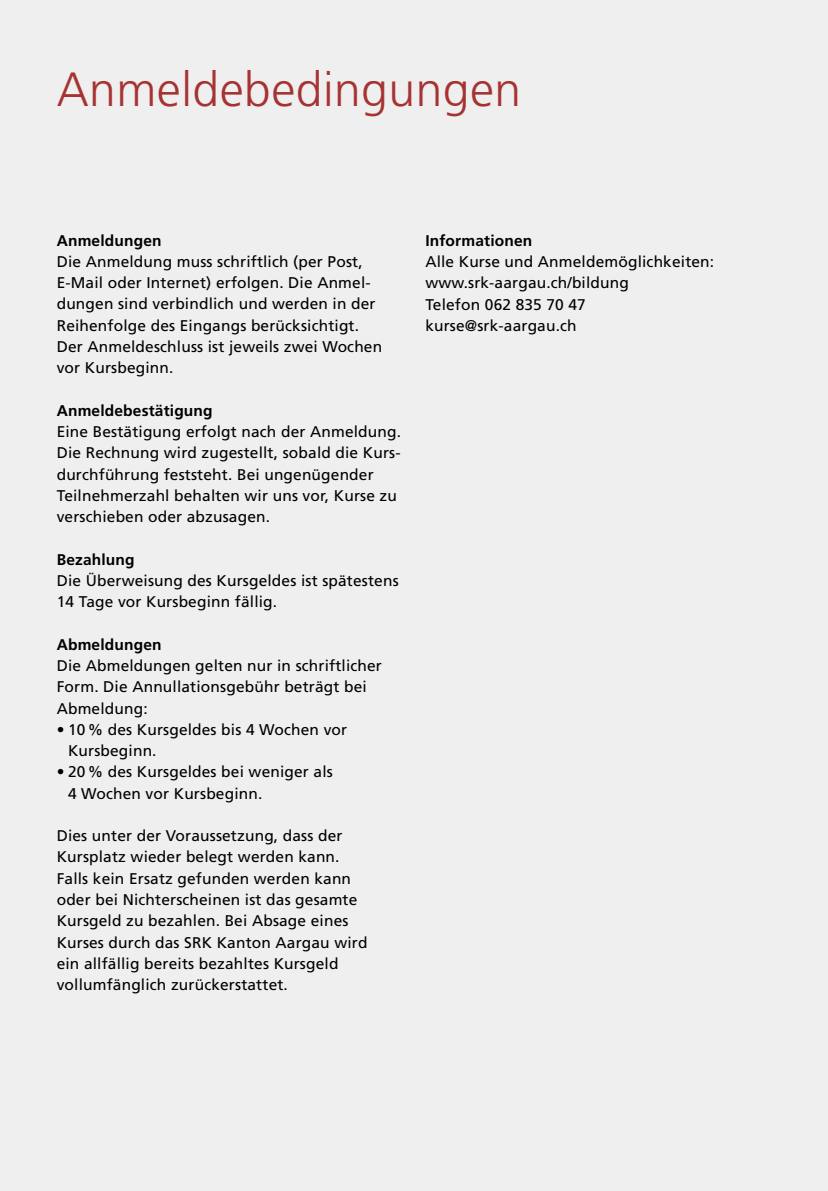
<style>
.page{position:relative;width:828px;height:1191px;background:#efefef}
.page>*{position:absolute;margin:0;border:0;box-sizing:border-box;transform-origin:0 0}
.t1{font:300 48px "Frutiger LT Std";letter-spacing:.01em;color:#a73232}
.t2{font:15.6px/21.2px "Frutiger LT Std";letter-spacing:.01em;color:#000}
.t3{font:700 15.6px "Frutiger LT Std";letter-spacing:.01em;color:#000}
.s1{font-weight:300}
</style>
<div class="page">
<h1 class="t1" style="left:57px;top:63px;width:466px">Anmeldebedingungen</h1>
<p class="t3" style="left:57px;top:231px;width:106px">Anmeldungen</p>
<p class="t2" style="left:57px;top:251px;width:327px">Die Anmeldung muss schriftlich (per Post, E-Mail oder Internet) erfolgen. Die Anmel&shy;dungen sind verbindlich und werden in der Reihenfolge des Eingangs berücksichtigt.<br>Der Anmeldeschluss ist jeweils zwei Wochen vor Kursbeginn.</p>
<p class="t3" style="left:57px;top:401px;width:157px">Anmeldebestätigung</p>
<p class="t2" style="left:57px;top:421px;width:346px">Eine Bestätigung erfolgt nach der Anmeldung.<br>Die Rechnung wird zugestellt, sobald die Kurs&shy;durchführung feststeht. Bei ungenügender Teilnehmerzahl behalten wir uns vor, Kurse zu verschieben oder abzusagen.</p>
<p class="t3" style="left:57px;top:550px;width:79px">Bezahlung</p>
<p class="t2" style="left:57px;top:570px;width:343px">Die Überweisung des Kursgeldes ist spätestens<br>14 Tage vor Kursbeginn fällig.</p>
<p class="t3" style="left:57px;top:635px;width:106px">Abmeldungen</p>
<p class="t2" style="left:57px;top:655px;width:327px">Die Abmeldungen gelten nur in schriftlicher<br>Form. Die Annullationsgebühr beträgt bei<br>Abmeldung:</p>
<p class="t2" style="left:68px;top:719px;width:281px;text-indent:-11px"><span class="s1">•</span> 10% des Kursgeldes bis 4 Wochen vor<br>Kursbeginn.</p>
<p class="t2" style="left:68px;top:761px;width:266px;text-indent:-11px"><span class="s1">•</span> 20% des Kursgeldes bei weniger als<br>4 Wochen vor Kursbeginn.</p>
<p class="t2" style="left:57px;top:825px;width:312px">Dies unter der Voraussetzung, dass der Kursplatz wieder belegt werden kann.<br>Falls kein Ersatz gefunden werden kann oder bei Nichterscheinen ist das gesamte Kursgeld zu bezahlen. Bei Absage eines Kurses durch das SRK Kanton Aargau wird ein allfällig bereits bezahltes Kursgeld vollumfänglich zurückerstattet.</p>
<p class="t3" style="left:425px;top:231px;width:108px">Informationen</p>
<p class="t2" style="left:425px;top:251px;width:290px">Alle Kurse und Anmeldemöglichkeiten: www.srk-aargau.ch/bildung<br>Telefon 062 835 70 47 kurse@srk-aargau.ch</p>
</div>
